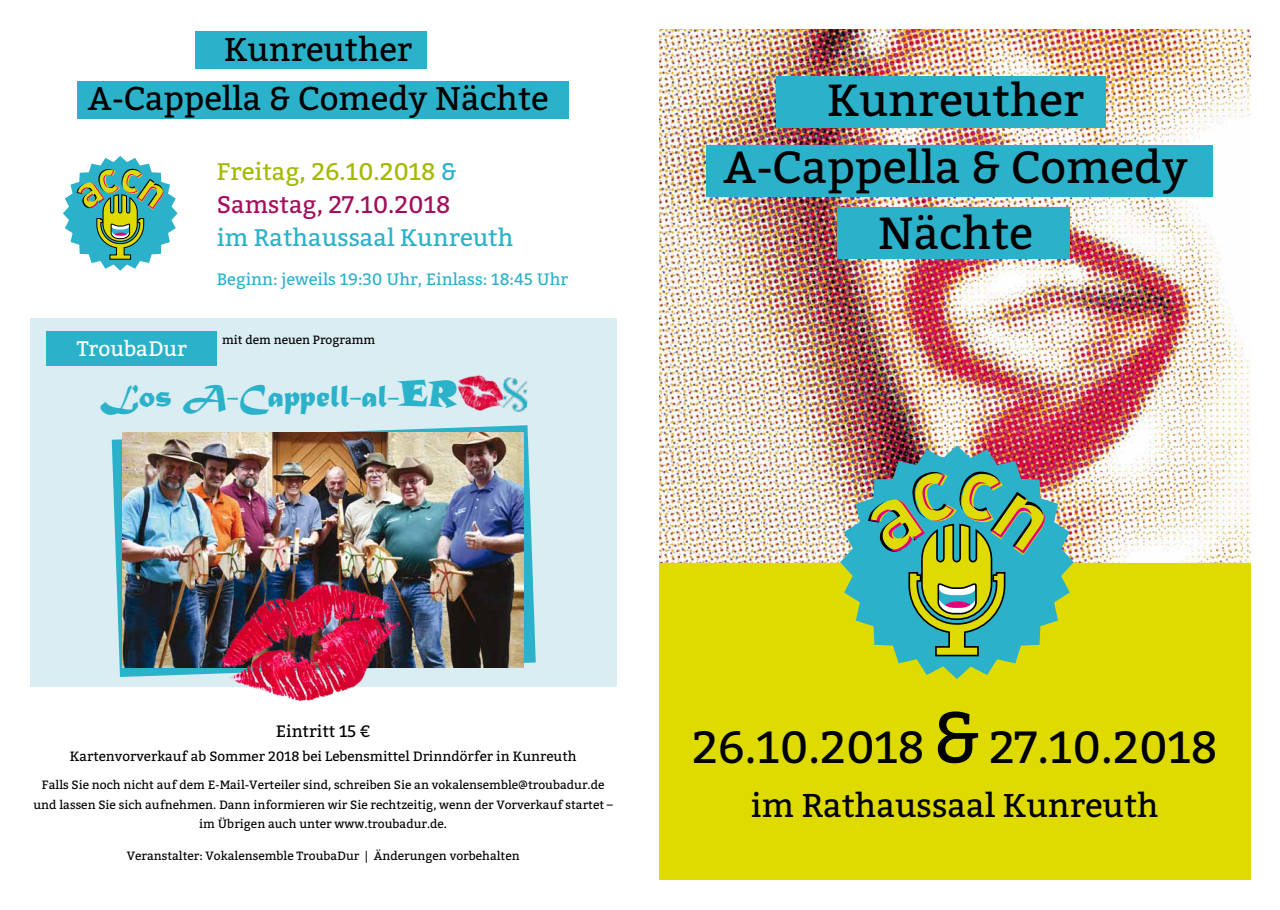
<style>
.page{position:relative;width:1280px;height:910px;background:#fff}
.page>*{position:absolute;margin:0;border:0;box-sizing:border-box;transform-origin:0 0}
.t1{font:45px/66px "Bitter";color:#000;text-align:center}
.t2{font:33px/48.9px "Bitter";color:#000;text-align:center}
.t3{font:33px "Matura MT Script Capitals";color:#2bb2ca}
.t4{font:24px/33px "Bitter";color:#a4ba00}
.t5{font:24px "Bitter";color:#2bb2ca}
.t6{font:21px "Bitter";color:#fff}
.t7{font:16.5px "Bitter";color:#2bb2ca}
.t8{font:16.5px "Bitter";color:#000}
.t9{font:13.5px "Bitter";color:#000}
.t10{font:12px/19.5px "Bitter";color:#000;text-align:center}
.s1{color:#2bb2ca}
.s2{color:#a70d5c}
.s3{font-family:"Snap ITC";font-size:35.85px}
.s4{font-size:72px}
</style>
<div class="page">
<div style="left:659px;top:561px;width:591px;height:319px;background:#dfdb00"></div>
<img style="left:659px;top:30px;width:591px;height:532px">
<img style="left:840px;top:445px;width:234px;height:234px">
<svg style="left:868px;top:472px;width:177px;height:185px"></svg>
<div style="left:776px;top:77px;width:330px;height:51px;background:#2bb2ca"></div>
<div style="left:706px;top:145px;width:506px;height:51px;background:#2bb2ca"></div>
<div style="left:837px;top:207px;width:232px;height:51px;background:#2bb2ca"></div>
<div style="left:30px;top:318px;width:587px;height:369px;background:#d9edf2"></div>
<svg style="left:63px;top:156px;width:115px;height:115px"></svg>
<svg style="left:112px;top:425px;width:424px;height:252px"></svg>
<div style="left:47px;top:332px;width:170px;height:34px;background:#2bb2ca"></div>
<img style="left:122px;top:433px;width:401px;height:235px">
<div style="left:195px;top:31px;width:232px;height:38px;background:#2bb2ca"></div>
<div style="left:78px;top:81px;width:491px;height:38px;background:#2bb2ca"></div>
<img style="left:218px;top:580px;width:183px;height:122px">
<img style="left:457px;top:375px;width:43px;height:36px">
<img style="left:500px;top:377px;width:28px;height:36px">
<h2 class="t2" style="left:88px;top:25px;width:462px">Kunreuther<br>A-Cappella &amp; Comedy Nächte</h2>
<h3 class="t6" style="left:77px;top:336px;width:112px">TroubaDur</h3>
<h3 class="t4" style="left:217px;top:156px;width:242px">Freitag, 26.10.2018 <span class="s1">&amp;<br></span><span class="s2">Samstag, 27.10.2018</span></h3>
<h3 class="t5" style="left:217px;top:224px;width:298px">im Rathaussaal Kunreuth</h3>
<h3 class="t7" style="left:217px;top:270px;width:353px">Beginn: jeweils 19:30 Uhr, Einlass: 18:45 Uhr</h3>
<p class="t10" style="left:222px;top:330px;width:155px">mit dem neuen Programm</p>
<h2 class="t3" style="left:100px;top:376px;width:359px">Los A-Cappell-al-<span class="s3">ER</span></h2>
<h1 class="t1" style="left:723px;top:68px;width:466px">Kunreuther<br>A-Cappella &amp; Comedy<br>Nächte</h1>
<h3 class="t8" style="left:276px;top:722px;width:96px">Eintritt 15 €</h3>
<p class="t9" style="left:70px;top:748px;width:508px">Kartenvorverkauf ab Sommer 2018 bei Lebensmittel Drinndörfer in Kunreuth</p>
<p class="t10" style="left:34px;top:775px;width:581px">Falls Sie noch nicht auf dem E-Mail-Verteiler sind, schreiben Sie an vokalensemble@troubadur.de und lassen Sie sich aufnehmen. Dann informieren wir Sie rechtzeitig, wenn der Vorverkauf startet – im Übrigen auch unter www.troubadur.de.</p>
<p class="t10" style="left:127px;top:846px;width:394px">Veranstalter: Vokalensemble TroubaDur | Änderungen vorbehalten</p>
<h1 class="t1" style="left:692px;top:714px;width:527px">26.10.2018 <span class="s4">&amp;</span> 27.10.2018</h1>
<h2 class="t2" style="left:751px;top:781px;width:409px">im Rathaussaal Kunreuth</h2>
</div>
